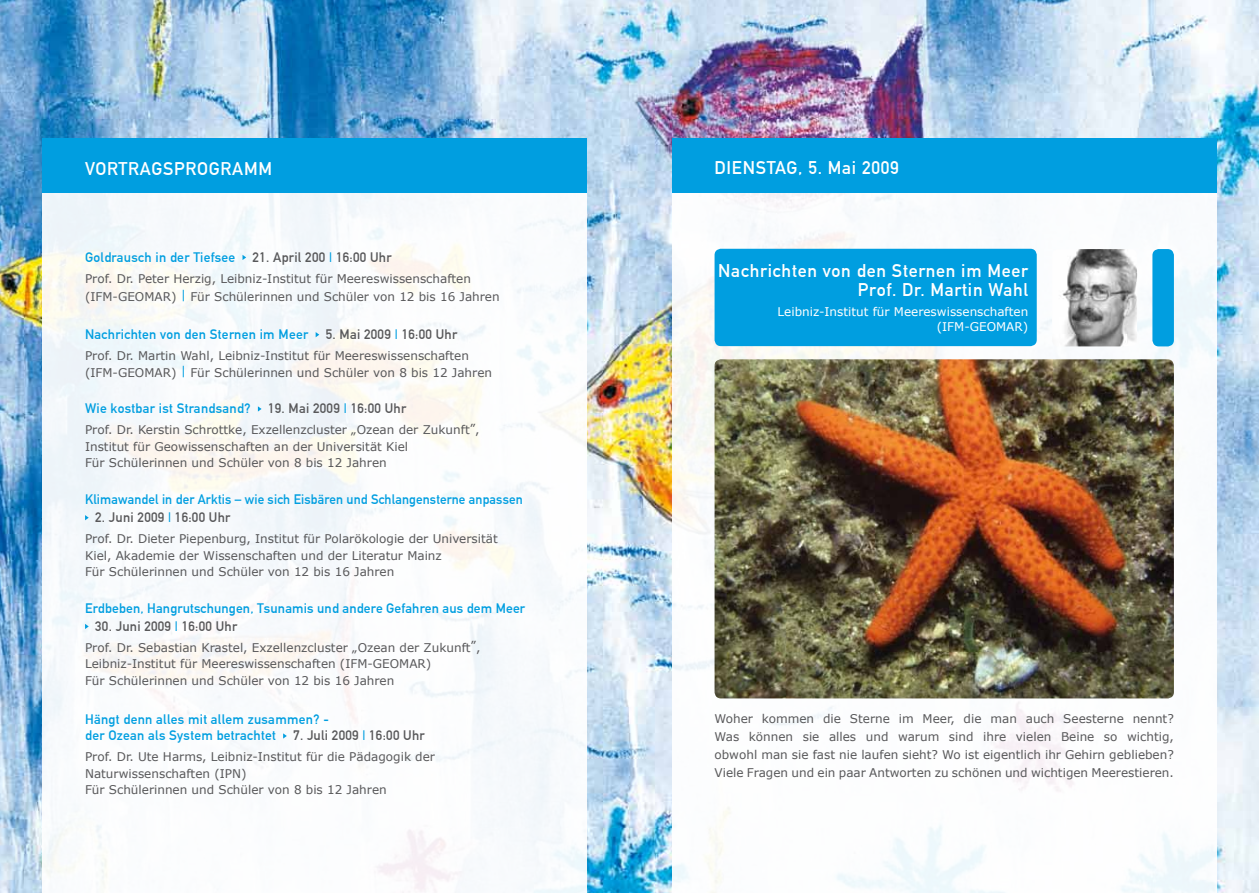
<style>
.page{position:relative;width:1259px;height:893px;background:#fff}
.page>*{position:absolute;margin:0;border:0;box-sizing:border-box;transform-origin:0 0}
.t1{font:18px/19.5px "DIN Mittelschrift LT Alternate";letter-spacing:.04em;color:#fff;text-align:right}
.t2{font:13.5px/16.5px "DIN Mittelschrift LT Alternate";letter-spacing:.01em;color:#009ee0}
.t3{font:13.5px "DIN Mittelschrift LT Alternate";letter-spacing:.02em;color:#58585a}
.t4{font:12px/16.5px "Verdana";color:#58585a}
.t5{font:12px/15px "Verdana";color:#fff;text-align:right}
.s1{color:#009ee0}
</style>
<div class="page">
<img style="left:0;top:0;width:1259px;height:893px">
<div style="left:43px;top:193px;width:544px;height:700px;background:#fff"></div>
<svg style="left:242px;top:255px;width:4px;height:5px"></svg>
<svg style="left:316px;top:332px;width:3px;height:5px"></svg>
<svg style="left:258px;top:406px;width:3px;height:6px"></svg>
<svg style="left:85px;top:515px;width:4px;height:5px"></svg>
<svg style="left:85px;top:624px;width:4px;height:5px"></svg>
<svg style="left:283px;top:733px;width:4px;height:6px"></svg>
<div style="left:43px;top:138px;width:544px;height:55px;background:#009ee0"></div>
<div style="left:672px;top:193px;width:544px;height:700px;background:#fff"></div>
<img style="left:1062px;top:249px;width:75px;height:97px">
<div style="left:714px;top:249px;width:322px;height:97px;background:#009ee0;border-radius:6px"></div>
<div style="left:1152px;top:249px;width:22px;height:97px;background:#009ee0;border-radius:6px"></div>
<img style="left:714px;top:359px;width:460px;height:339px">
<div style="left:672px;top:138px;width:544px;height:55px;background:#009ee0"></div>
<h1 class="t1" style="left:85px;top:158px;width:188px">VORTRAGSPROGRAMM</h1>
<p class="t2" style="left:85px;top:249px;width:152px">Goldrausch in der Tiefsee</p>
<p class="t3" style="left:253px;top:249px;width:140px">21. April 200 <span class="s1">|</span> 16:00 Uhr</p>
<p class="t4" style="left:85px;top:270px;width:416px;line-height:18px">Prof. Dr. Peter Herzig, Leibniz-Institut für Meereswissenschaften (IFM-GEOMAR) <span class="s1">|</span> Für Schülerinnen und Schüler von 12 bis 16 Jahren</p>
<p class="t2" style="left:85px;top:326px;width:225px">Nachrichten von den Sternen im Meer</p>
<p class="t3" style="left:326px;top:326px;width:133px">5. Mai 2009 <span class="s1">|</span> 16:00 Uhr</p>
<p class="t4" style="left:85px;top:348px;width:408px">Prof. Dr. Martin Wahl, Leibniz-Institut für Meereswissenschaften (IFM-GEOMAR) <span class="s1">|</span> Für Schülerinnen und Schüler von 8 bis 12 Jahren</p>
<p class="t2" style="left:85px;top:400px;width:167px">Wie kostbar ist Strandsand?</p>
<p class="t3" style="left:268px;top:401px;width:140px">19. Mai 2009 <span class="s1">|</span> 16:00 Uhr</p>
<p class="t4" style="left:85px;top:422px;width:396px">Prof. Dr. Kerstin Schrottke, Exzellenzcluster „Ozean der Zukunft”,<br>Institut für Geowissenschaften an der Universität Kiel<br>Für Schülerinnen und Schüler von 8 bis 12 Jahren</p>
<p class="t2" style="left:85px;top:491px;width:439px">Klimawandel in der Arktis – wie sich Eisbären und Schlangensterne anpassen</p>
<p class="t3" style="left:95px;top:509px;width:137px">2. Juni 2009 <span class="s1">|</span> 16:00 Uhr</p>
<p class="t4" style="left:85px;top:531px;width:414px">Prof. Dr. Dieter Piepenburg, Institut für Polarökologie der Universität<br>Kiel, Akademie der Wissenschaften und der Literatur Mainz<br>Für Schülerinnen und Schüler von 12 bis 16 Jahren</p>
<p class="t2" style="left:85px;top:600px;width:441px">Erdbeben, Hangrutschungen, Tsunamis und andere Gefahren aus dem Meer</p>
<p class="t3" style="left:95px;top:618px;width:144px">30. Juni 2009 <span class="s1">|</span> 16:00 Uhr</p>
<p class="t4" style="left:85px;top:639px;width:397px">Prof. Dr. Sebastian Krastel, Exzellenzcluster „Ozean der Zukunft”,<br>Leibniz-Institut für Meereswissenschaften (IFM-GEOMAR)<br>Für Schülerinnen und Schüler von 12 bis 16 Jahren</p>
<p class="t2" style="left:85px;top:711px;width:245px">Hängt denn alles mit allem zusammen? - der Ozean als System betrachtet</p>
<p class="t3" style="left:293px;top:728px;width:133px">7. Juli 2009 <span class="s1">|</span> 16:00 Uhr</p>
<p class="t4" style="left:85px;top:749px;width:351px">Prof. Dr. Ute Harms, Leibniz-Institut für die Pädagogik der<br>Naturwissenschaften (IPN)<br>Für Schülerinnen und Schüler von 8 bis 12 Jahren</p>
<h1 class="t1" style="left:714px;top:158px;width:11px">DIEN</h1>
<h1 class="t1" style="left:756px;top:158px;width:144px">STAG, 5. Mai 2009</h1>
<h1 class="t1" style="left:718px;top:260px;width:311px">Nachrichten von den Sternen im Meer<br>Prof. Dr. Martin Wahl</h1>
<p class="t5" style="left:777px;top:304px;width:252px">Leibniz-Institut für Meereswissenschaften (IFM-GEOMAR)</p>
<p class="t4" style="left:714px;top:709px;width:461px;line-height:18px;text-align:justify">Woher kommen die Sterne im Meer, die man auch Seesterne nennt?<br>Was können sie alles und warum sind ihre vielen Beine so wichtig, obwohl man sie fast nie laufen sieht? Wo ist eigentlich ihr Gehirn geblieben?<br>Viele Fragen und ein paar Antworten zu schönen und wichtigen Meerestieren.</p>
</div>
